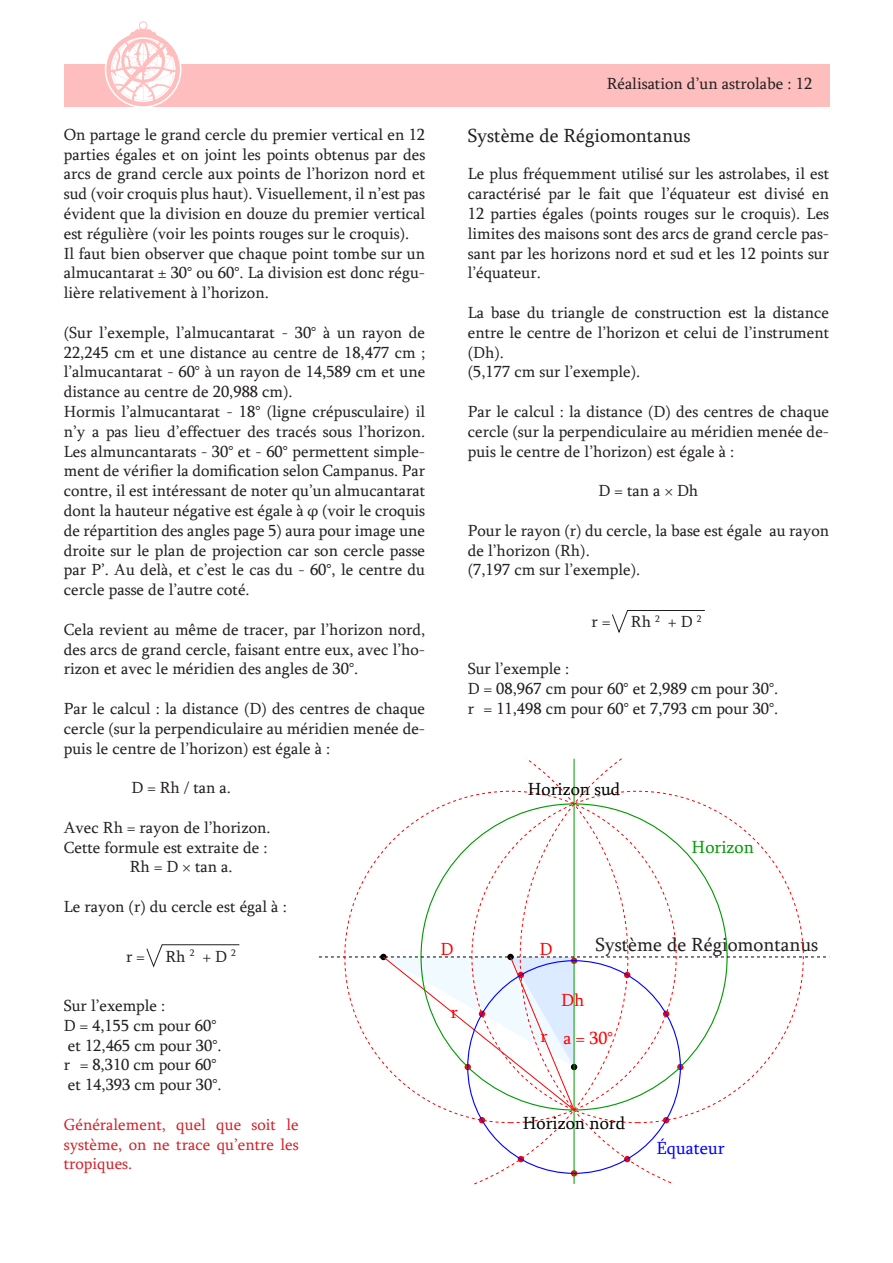
<style>
.page{position:relative;width:893px;height:1263px;background:#fff}
.page>*{position:absolute;margin:0;border:0;box-sizing:border-box;transform-origin:0 0}
.t1{font:19.5px "Sylfaen";color:#231f20}
.t2{font:18px "Sylfaen";color:#000}
.t3{font:18px "Sylfaen";color:#f00}
.t4{font:18px "Sylfaen";color:#00f}
.t5{font:18px "Sylfaen";color:#090}
.t6{font:16.5px/19.8px "Sylfaen";color:#231f20}
.t7{font:16.5px/19.8px "Sylfaen";color:#d1232a;text-align:justify}
</style>
<div class="page">
<div style="left:64px;top:64px;width:765px;height:42px;background:#ffbebe"></div>
<svg style="left:103px;top:21px;width:80px;height:86px"></svg>
<svg style="left:146px;top:944px;width:94px;height:24px"></svg>
<svg style="left:612px;top:610px;width:93px;height:23px"></svg>
<div style="left:380px;top:954px;width:7px;height:6px;background:#000;border-radius:50%"></div>
<svg style="left:319px;top:956px;width:507px;height:155px"></svg>
<svg style="left:473px;top:790px;width:46px;height:394px"></svg>
<svg style="left:519px;top:758px;width:156px;height:426px"></svg>
<p class="t6" style="left:64px;top:124px;width:363px">On partage le grand cercle du premier vertical en 12 parties égales et on joint les points obtenus par des arcs de grand cercle aux points de l’horizon nord et sud (voir croquis plus haut). Visuellement, il n’est pas évident que la division en douze du premier vertical est régulière (voir les points rouges sur le croquis).<br>Il faut bien observer que chaque point tombe sur un almucantarat ± 30° ou 60°. La division est donc régu&shy;lière relativement à l’horizon.</p>
<p class="t6" style="left:64px;top:322px;width:363px">(Sur l’exemple, l’almucantarat - 30° à un rayon de 22,245 cm et une distance au centre de 18,477 cm ; l’almucantarat - 60° à un rayon de 14,589 cm et une distance au centre de 20,988 cm).<br>Hormis l’almucantarat - 18° (ligne crépusculaire) il n’y a pas lieu d’effectuer des tracés sous l’horizon.<br>Les almuncantarats - 30° et - 60° permettent simple&shy;ment de vérifier la domification selon Campanus. Par contre, il est intéressant de noter qu’un almucantarat dont la hauteur négative est égale à φ (voir le croquis de répartition des angles page 5) aura pour image une droite sur le plan de projection car son cercle passe par P’. Au delà, et c’est le cas du - 60°, le centre du cercle passe de l’autre coté.</p>
<p class="t6" style="left:64px;top:619px;width:363px;text-align:justify">Cela revient au même de tracer, par l’horizon nord, des arcs de grand cercle, faisant entre eux, avec l’ho&shy;rizon et avec le méridien des angles de 30°.</p>
<p class="t6" style="left:64px;top:698px;width:363px;text-align:justify">Par le calcul : la distance (D) des centres de chaque cercle (sur la perpendiculaire au méridien menée de&shy;puis le centre de l’horizon) est égale à :</p>
<p class="t6" style="left:131px;top:777px;width:101px">D = Rh / tan a.</p>
<p class="t6" style="left:64px;top:817px;width:208px">Avec Rh = rayon de l’horizon.</p>
<p class="t6" style="left:64px;top:837px;width:205px">Cette formule est extraite de :</p>
<p class="t6" style="left:130px;top:857px;width:104px">Rh = D × tan a.</p>
<p class="t6" style="left:64px;top:896px;width:225px">Le rayon (r) du cercle est égal à :</p>
<p class="t6" style="left:126px;top:946px;width:20px">r =</p>
<p class="t6" style="left:165px;top:946px;width:72px">Rh <sup>2</sup> + D <sup>2</sup></p>
<p class="t6" style="left:64px;top:995px;width:159px">Sur l’exemple :<br>D = 4,155 cm pour 60° et 12,465 cm pour 30°. r = 8,310 cm pour 60° et 14,393 cm pour 30°.</p>
<p class="t7" style="left:64px;top:1114px;width:236px">Généralement, quel que soit le système, on ne trace qu’entre les tropiques.</p>
<p class="t6" style="left:607px;top:73px;width:207px">Réalisation d’un astrolabe : 12</p>
<p class="t1" style="left:468px;top:122px;width:224px">Système de Régiomontanus</p>
<p class="t6" style="left:468px;top:164px;width:363px;text-align:justify">Le plus fréquemment utilisé sur les astrolabes, il est caractérisé par le fait que l’équateur est divisé en 12 parties égales (points rouges sur le croquis). Les limites des maisons sont des arcs de grand cercle pas&shy;sant par les horizons nord et sud et les 12 points sur l’équateur.</p>
<p class="t6" style="left:468px;top:302px;width:363px">La base du triangle de construction est la distance entre le centre de l’horizon et celui de l’instrument (Dh).<br>(5,177 cm sur l’exemple).</p>
<p class="t6" style="left:468px;top:401px;width:363px;text-align:justify">Par le calcul : la distance (D) des centres de chaque cercle (sur la perpendiculaire au méridien menée de&shy;puis le centre de l’horizon) est égale à :</p>
<p class="t6" style="left:599px;top:480px;width:101px">D = tan a × Dh</p>
<p class="t6" style="left:468px;top:520px;width:363px">Pour le rayon (r) du cercle, la base est égale au rayon de l’horizon (Rh).<br>(7,197 cm sur l’exemple).</p>
<p class="t6" style="left:592px;top:611px;width:20px">r =</p>
<p class="t6" style="left:631px;top:611px;width:72px">Rh <sup>2</sup> + D <sup>2</sup></p>
<p class="t6" style="left:468px;top:659px;width:312px">Sur l’exemple :<br>D = 08,967 cm pour 60° et 2,989 cm pour 30°. r = 11,498 cm pour 60° et 7,793 cm pour 30°.</p>
<p class="t2" style="left:528px;top:777px;width:94px">Horizon sud</p>
<p class="t5" style="left:692px;top:835px;width:64px">Horizon</p>
<p class="t3" style="left:440px;top:936px;width:15px">D</p>
<p class="t3" style="left:539px;top:936px;width:15px">D</p>
<p class="t1" style="left:595px;top:931px;width:224px">Système de Régiomontanus</p>
<p class="t3" style="left:451px;top:999px;width:8px">r</p>
<p class="t3" style="left:541px;top:1024px;width:8px">r</p>
<p class="t3" style="left:561px;top:988px;width:25px">Dh</p>
<p class="t3" style="left:563px;top:1026px;width:51px">a = 30°</p>
<p class="t2" style="left:523px;top:1110px;width:104px">Horizon nord</p>
<p class="t4" style="left:656px;top:1136px;width:70px">Équateur</p>
</div>
